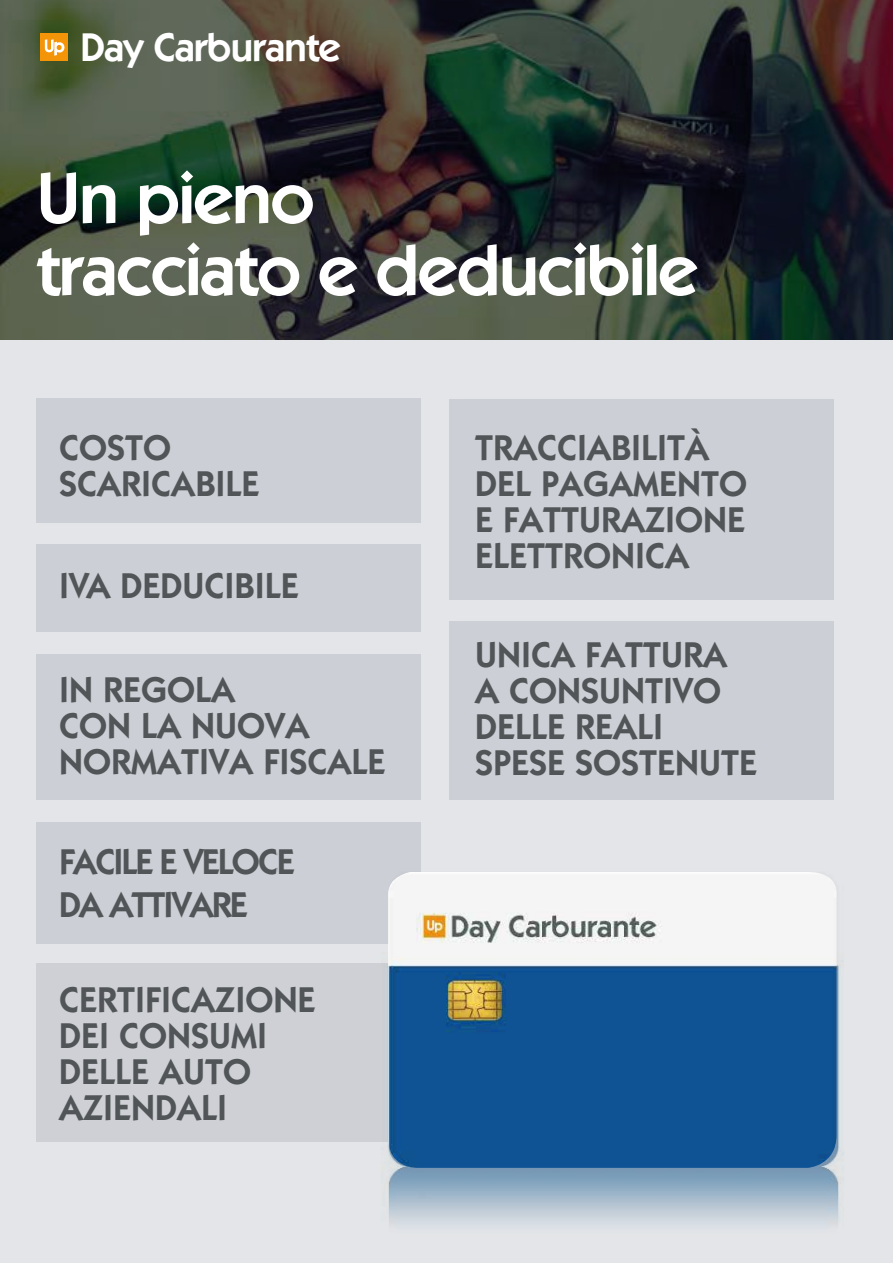
<style>
.page{position:relative;width:893px;height:1263px;background:#fff}
.page>*{position:absolute;margin:0;border:0;box-sizing:border-box;transform-origin:0 0}
.t1{font:600 72px/72px "ITC Kabel Std";letter-spacing:-.02em;color:#fff}
.t2{font:600 40.35px "ITC Kabel Std";letter-spacing:-.02em;color:#fff}
.t3{font:600 36px/36px "ITC Kabel Std";color:#515557}
.t4{font:600 36px/43.2px "ITC Kabel Std";letter-spacing:-.055em;color:#515557}
</style>
<div class="page">
<img style="left:0;top:0;width:893px;height:340px">
<div style="left:0;top:340px;width:893px;height:923px;background:#e3e5e8"></div>
<div style="left:36px;top:399px;width:385px;height:124px;background:#cccfd5"></div>
<div style="left:36px;top:654px;width:385px;height:146px;background:#cccfd5"></div>
<div style="left:36px;top:822px;width:385px;height:122px;background:#cccfd5"></div>
<div style="left:36px;top:544px;width:385px;height:87px;background:#cccfd5"></div>
<div style="left:450px;top:399px;width:384px;height:201px;background:#cccfd5"></div>
<div style="left:450px;top:621px;width:384px;height:179px;background:#cccfd5"></div>
<div style="left:36px;top:963px;width:385px;height:179px;background:#ced0d5"></div>
<img style="left:387px;top:961px;width:456px;height:264px">
<img style="left:388px;top:872px;width:450px;height:296px">
<div style="left:40px;top:34px;width:28px;height:27px;background:#f49509"></div>
<svg style="left:45px;top:39px;width:20px;height:17px"></svg>
<p class="t2" style="left:80px;top:24px;width:262px">Day Carburante</p>
<h1 class="t1" style="left:36px;top:162px;width:663px">Un pieno<br>tracciato e deducibile</h1>
<p class="t3" style="left:59px;top:430px;width:202px">COSTO<br>SCARICABILE</p>
<p class="t3" style="left:59px;top:568px;width:241px">IVA DEDUCIBILE</p>
<p class="t3" style="left:59px;top:671px;width:328px">IN REGOLA<br>CON LA NUOVA<br>NORMATIVA FISCALE</p>
<p class="t4" style="left:59px;top:840px;width:236px">FACILE E VELOCE<br>DA ATTIVARE</p>
<p class="t3" style="left:59px;top:982px;width:258px">CERTIFICAZIONE<br>DEI CONSUMI<br>DELLE AUTO<br>AZIENDALI</p>
<p class="t3" style="left:475px;top:430px;width:274px">TRACCIABILITÀ<br>DEL PAGAMENTO<br>E FATTURAZIONE<br>ELETTRONICA</p>
<p class="t3" style="left:475px;top:637px;width:284px">UNICA FATTURA<br>A CONSUNTIVO<br>DELLE REALI<br>SPESE SOSTENUTE</p>
</div>
